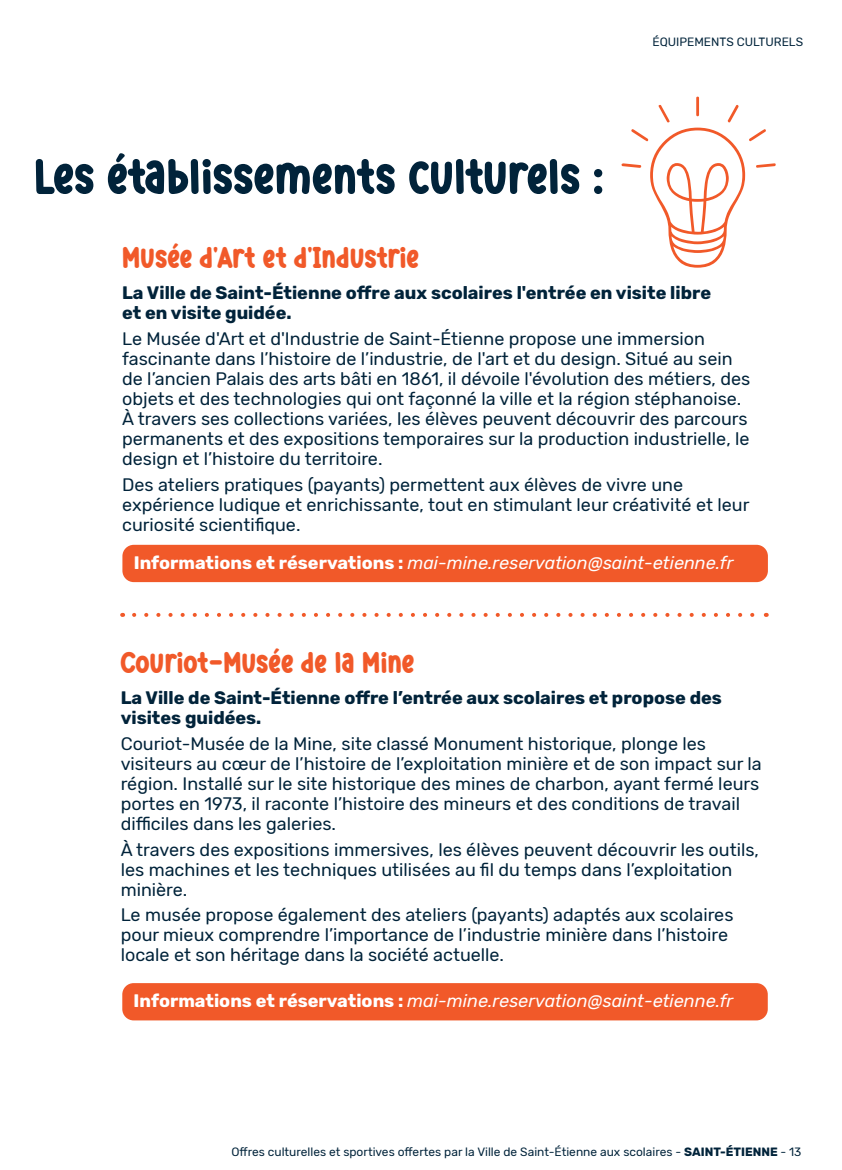
<style>
.page{position:relative;width:842px;height:1170px;background:#fff}
.page>*{position:absolute;margin:0;border:0;box-sizing:border-box;transform-origin:0 0}
.t1{font:50px "Best School";color:#01233a}
.t2{font:30px "Best School";color:#f15929}
.t3{font:18px/20px "Rubik";color:#01233a}
.t4{font:700 18px/20px "Rubik";color:#01233a}
.t5{font:italic 18px "Rubik";color:#fff}
.t6{font:12px "Rubik";color:#01233a}
.s1{font-weight:700;font-style:normal}
.s2{font-weight:700}
</style>
<div class="page">
<svg style="left:134px;top:612px;width:621px;height:4px"></svg>
<div style="left:122px;top:544px;width:646px;height:38px;background:#f15929;border-radius:11px"></div>
<div style="left:122px;top:982px;width:646px;height:38px;background:#f15929;border-radius:11px"></div>
<p class="t1" style="left:34px;top:147px;width:571px">Les établissements culturels :</p>
<p class="t6" style="left:652px;top:35px;width:152px">ÉQUIPEMENTS CULTURELS</p>
<p class="t2" style="left:122px;top:239px;width:298px">Musée d'Art et d'Industrie</p>
<p class="t4" style="left:122px;top:283px;width:590px">La Ville de Saint-Étienne offre aux scolaires l'entrée en visite libre et en visite guidée.</p>
<p class="t3" style="left:122px;top:329px;width:629px">Le Musée d'Art et d'Industrie de Saint-Étienne propose une immersion fascinante dans l’histoire de l’industrie, de l'art et du design. Situé au sein de l’ancien Palais des arts bâti en 1861, il dévoile l'évolution des métiers, des objets et des technologies qui ont façonné la ville et la région stéphanoise.<br>À travers ses collections variées, les élèves peuvent découvrir des parcours permanents et des expositions temporaires sur la production industrielle, le design et l’histoire du territoire.</p>
<p class="t3" style="left:122px;top:475px;width:629px">Des ateliers pratiques (payants) permettent aux élèves de vivre une expérience ludique et enrichissante, tout en stimulant leur créativité et leur curiosité scientifique.</p>
<p class="t5" style="left:134px;top:552px;width:601px"><span class="s1">Informations et réservations :</span> mai-mine.reservation@saint-etienne.fr</p>
<p class="t2" style="left:121px;top:644px;width:295px">Couriot-Musée de la Mine</p>
<p class="t4" style="left:121px;top:688px;width:602px">La Ville de Saint-Étienne offre l’entrée aux scolaires et propose des visites guidées.</p>
<p class="t3" style="left:121px;top:733px;width:642px">Couriot-Musée de la Mine, site classé Monument historique, plonge les visiteurs au cœur de l’histoire de l’exploitation minière et de son impact sur la région. Installé sur le site historique des mines de charbon, ayant fermé leurs portes en 1973, il raconte l’histoire des mineurs et des conditions de travail difficiles dans les galeries.</p>
<p class="t3" style="left:121px;top:839px;width:640px">À travers des expositions immersives, les élèves peuvent découvrir les outils, les machines et les techniques utilisées au fil du temps dans l’exploitation minière.</p>
<p class="t3" style="left:121px;top:905px;width:614px">Le musée propose également des ateliers (payants) adaptés aux scolaires pour mieux comprendre l’importance de l’industrie minière dans l’histoire locale et son héritage dans la société actuelle.</p>
<p class="t5" style="left:134px;top:990px;width:601px"><span class="s1">Informations et réservations :</span> mai-mine.reservation@saint-etienne.fr</p>
<p class="t6" style="left:231px;top:1144px;width:571px">Offres culturelles et sportives offertes par la Ville de Saint-Étienne aux scolaires - <span class="s2">SAINT-ÉTIENNE</span> - 13</p>
</div>
